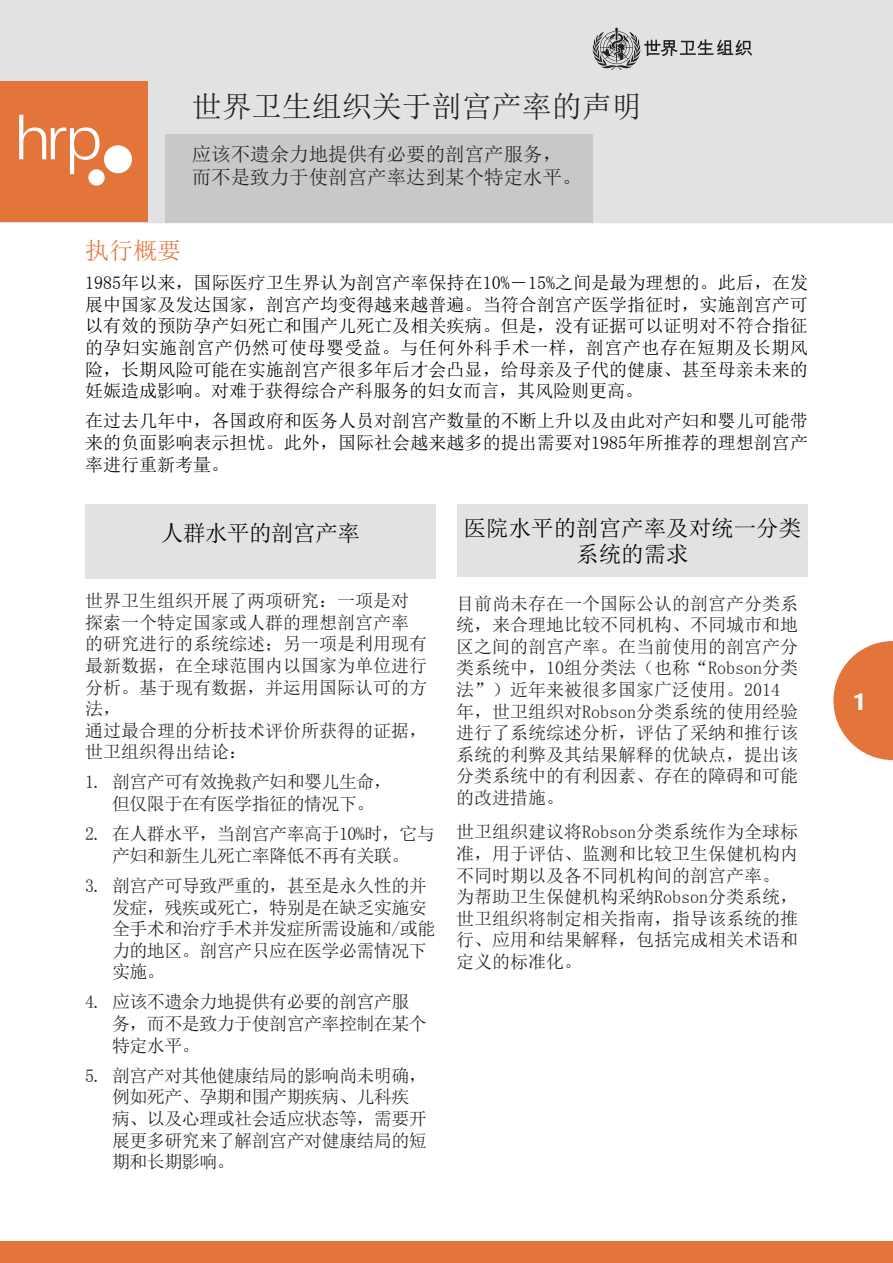
<style>
.page{position:relative;width:893px;height:1263px;background:#fff}
.page>*{position:absolute;margin:0;border:0;box-sizing:border-box;transform-origin:0 0}
.Main_heading{font:30px "Sim Sun";color:#231f20}
.Heading_1{font:24px "Sim Sun";color:#e3753b}
.t1{font:700 24px "Dax Pro";color:#fff}
.Heading_2{font:22.5px/25.5px "Sim Sun";color:#000;text-align:center}
.Heading_2-2{font:22.5px "Sim Sun";letter-spacing:-.02em;color:#000}
.Main_heading-2{font:19.5px/23.4px "Sim Sun";color:#231f20}
.Body_text{font:18px/21.6px "Sim Sun";color:#231f20}
.Body_recuadros_anran{font:18px/21.6px "Sim Sun";letter-spacing:.005em;color:#000;text-align:justify}
.Body_text-2{font:18px/21.6px "Sim Sun";letter-spacing:-.03em;color:#231f20}
</style>
<div class="page">
<svg style="left:833px;top:641px;width:60px;height:119px"></svg>
<div style="left:0;top:1241px;width:893px;height:22px;background:#e3753b"></div>
<div style="left:0;top:0;width:893px;height:222px;background:#e1e2e4"></div>
<div style="left:0;top:81px;width:148px;height:141px;background:#e3753b"></div>
<div style="left:165px;top:134px;width:428px;height:89px;background:#c7c8ca"></div>
<div style="left:85px;top:504px;width:351px;height:75px;background:#e1e2e4"></div>
<div style="left:457px;top:504px;width:351px;height:73px;background:#e1e2e4"></div>
<div style="left:104px;top:145px;width:28px;height:28px;background:#fff;border-radius:50%"></div>
<div style="left:88px;top:169px;width:17px;height:17px;background:#fff;border-radius:50%"></div>
<svg style="left:19px;top:115px;width:81px;height:59px"></svg>
<svg style="left:593px;top:28px;width:159px;height:42px"></svg>
<p class="Main_heading" style="left:192px;top:91px;width:451px">世界卫生组织关于剖宫产率的声明</p>
<p class="Main_heading-2" style="left:192px;top:142px;width:391px">应该不遗余力地提供有必要的剖宫产服务，而不是致力于使剖宫产率达到某个特定水平。</p>
<p class="Heading_1" style="left:85px;top:239px;width:97px">执行概要</p>
<p class="Body_recuadros_anran" style="left:85px;top:272px;width:725px">1985年以来，国际医疗卫生界认为剖宫产率保持在10%―15%之间是最为理想的。此后，在发展中国家及发达国家，剖宫产均变得越来越普遍。当符合剖宫产医学指征时，实施剖宫产可以有效的预防孕产妇死亡和围产儿死亡及相关疾病。但是，没有证据可以证明对不符合指征的孕妇实施剖宫产仍然可使母婴受益。与任何外科手术一样，剖宫产也存在短期及长期风险，长期风险可能在实施剖宫产很多年后才会凸显，给母亲及子代的健康、甚至母亲未来的妊娠造成影响。对难于获得综合产科服务的妇女而言，其风险则更高。</p>
<p class="Body_recuadros_anran" style="left:85px;top:410px;width:724px">在过去几年中，各国政府和医务人员对剖宫产数量的不断上升以及由此对产妇和婴儿可能带来的负面影响表示担忧。此外，国际社会越来越多的提出需要对1985年所推荐的理想剖宫产率进行重新考量。</p>
<p class="Heading_2-2" style="left:161px;top:521px;width:200px">人群水平的剖宫产率</p>
<p class="Body_text" style="left:85px;top:590px;width:343px">世界卫生组织开展了两项研究：一项是对探索一个特定国家或人群的理想剖宫产率的研究进行的系统综述；另一项是利用现有最新数据，在全球范围内以国家为单位进行分析。基于现有数据，并运用国际认可的方法，<br>通过最合理的分析技术评价所获得的证据，世卫组织得出结论：</p>
<p class="Body_text-2" style="left:85px;top:771px;width:308px;text-align:center">1. 剖宫产可有效挽救产妇和婴儿生命，但仅限于在有医学指征的情况下。</p>
<p class="Body_text-2" style="left:85px;top:823px;width:351px;text-align:center">2. 在人群水平，当剖宫产率高于10%时，它与产妇和新生儿死亡率降低不再有关联。</p>
<p class="Body_text-2" style="left:112px;top:875px;width:325px;text-indent:-27px">3. 剖宫产可导致严重的，甚至是永久性的并发症，残疾或死亡，特别是在缺乏实施安全手术和治疗手术并发症所需设施和/或能力的地区。剖宫产只应在医学必需情况下实施。</p>
<p class="Body_text-2" style="left:112px;top:991px;width:316px;text-indent:-27px">4. 应该不遗余力地提供有必要的剖宫产服务，而不是致力于使剖宫产率控制在某个特定水平。</p>
<p class="Body_text-2" style="left:112px;top:1064px;width:316px;text-indent:-27px">5. 剖宫产对其他健康结局的影响尚未明确，例如死产、孕期和围产期疾病、儿科疾病、以及心理或社会适应状态等，需要开展更多研究来了解剖宫产对健康结局的短期和长期影响。</p>
<p class="Heading_2" style="left:464px;top:515px;width:339px">医院水平的剖宫产率及对统一分类系统的需求</p>
<p class="Body_text" style="left:456px;top:592px;width:343px">目前尚未存在一个国际公认的剖宫产分类系统，来合理地比较不同机构、不同城市和地区之间的剖宫产率。在当前使用的剖宫产分类系统中，10组分类法（也称“Robson分类法”）近年来被很多国家广泛使用。2014年，世卫组织对Robson分类系统的使用经验进行了系统综述分析，评估了采纳和推行该系统的利弊及其结果解释的优缺点，提出该分类系统中的有利因素、存在的障碍和可能的改进措施。</p>
<p class="Body_text" style="left:456px;top:821px;width:343px">世卫组织建议将Robson分类系统作为全球标准，用于评估、监测和比较卫生保健机构内不同时期以及各不同机构间的剖宫产率。为帮助卫生保健机构采纳Robson分类系统，世卫组织将制定相关指南，指导该系统的推行、应用和结果解释，包括完成相关术语和定义的标准化。</p>
<p class="t1" style="left:853px;top:686px;width:15px">1</p>
</div>
